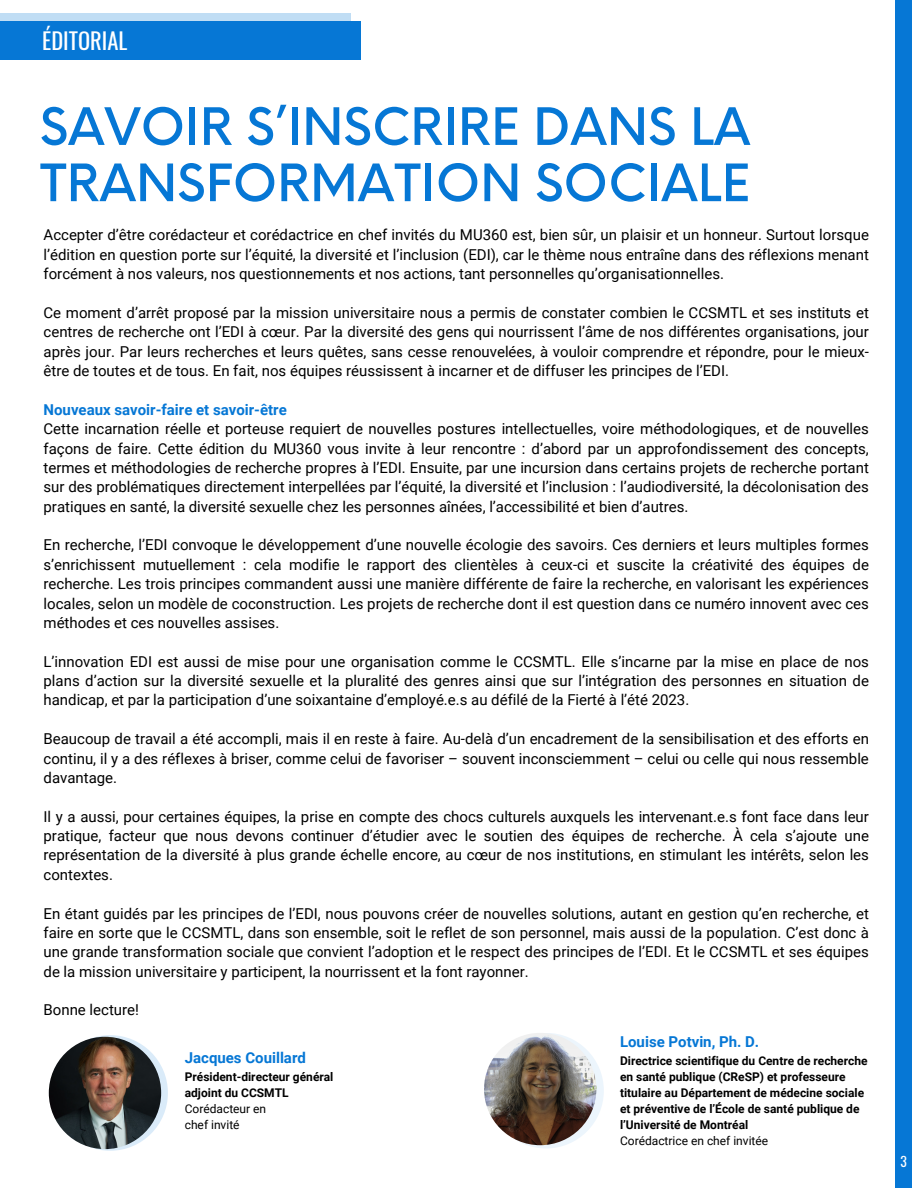
<style>
.page{position:relative;width:918px;height:1188px;background:#fff}
.page>*{position:absolute;margin:0;border:0;box-sizing:border-box;transform-origin:0 0}
.t1{font:500 50.25px/56.2px "Neue Einstellung";color:#0677d5}
.t2{font:22.5px "Oswald";color:#fff}
.t3{font:15px/19.4px "Roboto";color:#000;text-align:justify}
.t4{font:700 15px "Roboto";color:#0677d5}
.t5{font:13.5px "Oswald";color:#fff}
.t6{font:700 12px/16px "Roboto";color:#000}
.t7{font:12px "Roboto";color:#000}
</style>
<div class="page">
<svg style="left:52px;top:1035px;width:116px;height:116px"></svg>
<img style="left:49px;top:1037px;width:112px;height:112px;border-radius:50%">
<svg style="left:488px;top:1033px;width:116px;height:115px"></svg>
<img style="left:484px;top:1033px;width:112px;height:112px;border-radius:50%">
<div style="left:0;top:13px;width:351px;height:32px;background:#c0ddf4"></div>
<div style="left:0;top:21px;width:361px;height:38px;background:#0677d5"></div>
<div style="left:895px;top:0;width:17px;height:1188px;background:#0677d5"></div>
<p class="t2" style="left:42px;top:23px;width:87px">ÉDITORIAL</p>
<p class="t1" style="left:40px;top:94px;width:712px">SAVOIR S’INSCRIRE DANS LA<br>TRANSFORMATION SOCIALE</p>
<p class="t3" style="left:44px;top:226px;width:827px">Accepter d’être corédacteur et corédactrice en chef invités du MU360 est, bien sûr, un plaisir et un honneur. Surtout lorsque l’édition en question porte sur l’équité, la diversité et l’inclusion (EDI), car le thème nous entraîne dans des réflexions menant forcément à nos valeurs, nos questionnements et nos actions, tant personnelles qu’organisationnelles.</p>
<p class="t3" style="left:44px;top:303px;width:827px">Ce moment d’arrêt proposé par la mission universitaire nous a permis de constater combien le CCSMTL et ses instituts et centres de recherche ont l’EDI à cœur. Par la diversité des gens qui nourrissent l’âme de nos différentes organisations, jour après jour. Par leurs recherches et leurs quêtes, sans cesse renouvelées, à vouloir comprendre et répondre, pour le mieux&shy;être de toutes et de tous. En fait, nos équipes réussissent à incarner et de diffuser les principes de l’EDI.</p>
<p class="t4" style="left:44px;top:401px;width:245px">Nouveaux savoir-faire et savoir-être</p>
<p class="t3" style="left:44px;top:419px;width:827px">Cette incarnation réelle et porteuse requiert de nouvelles postures intellectuelles, voire méthodologiques, et de nouvelles façons de faire. Cette édition du MU360 vous invite à leur rencontre : d’abord par un approfondissement des concepts, termes et méthodologies de recherche propres à l’EDI. Ensuite, par une incursion dans certains projets de recherche portant sur des problématiques directement interpellées par l’équité, la diversité et l’inclusion : l’audiodiversité, la décolonisation des pratiques en santé, la diversité sexuelle chez les personnes aînées, l’accessibilité et bien d’autres.</p>
<p class="t3" style="left:44px;top:536px;width:827px">En recherche, l’EDI convoque le développement d’une nouvelle écologie des savoirs. Ces derniers et leurs multiples formes s’enrichissent mutuellement : cela modifie le rapport des clientèles à ceux-ci et suscite la créativité des équipes de recherche. Les trois principes commandent aussi une manière différente de faire la recherche, en valorisant les expériences locales, selon un modèle de coconstruction. Les projets de recherche dont il est question dans ce numéro innovent avec ces méthodes et ces nouvelles assises.</p>
<p class="t3" style="left:44px;top:652px;width:827px">L’innovation EDI est aussi de mise pour une organisation comme le CCSMTL. Elle s’incarne par la mise en place de nos plans d’action sur la diversité sexuelle et la pluralité des genres ainsi que sur l’intégration des personnes en situation de handicap, et par la participation d’une soixantaine d’employé.e.s au défilé de la Fierté à l’été 2023.</p>
<p class="t3" style="left:44px;top:729px;width:827px">Beaucoup de travail a été accompli, mais il en reste à faire. Au-delà d’un encadrement de la sensibilisation et des efforts en continu, il y a des réflexes à briser, comme celui de favoriser – souvent inconsciemment – celui ou celle qui nous ressemble davantage.</p>
<p class="t3" style="left:44px;top:807px;width:827px">Il y a aussi, pour certaines équipes, la prise en compte des chocs culturels auxquels les intervenant.e.s font face dans leur pratique, facteur que nous devons continuer d’étudier avec le soutien des équipes de recherche. À cela s’ajoute une représentation de la diversité à plus grande échelle encore, au cœur de nos institutions, en stimulant les intérêts, selon les contextes.</p>
<p class="t3" style="left:44px;top:904px;width:827px">En étant guidés par les principes de l’EDI, nous pouvons créer de nouvelles solutions, autant en gestion qu’en recherche, et faire en sorte que le CCSMTL, dans son ensemble, soit le reflet de son personnel, mais aussi de la population. C’est donc à une grande transformation sociale que convient l’adoption et le respect des principes de l’EDI. Et le CCSMTL et ses équipes de la mission universitaire y participent, la nourrissent et la font rayonner.</p>
<p class="t3" style="left:44px;top:1001px;width:97px">Bonne lecture!</p>
<p class="t4" style="left:185px;top:1049px;width:123px">Jacques Couillard</p>
<p class="t6" style="left:185px;top:1069px;width:150px">Président-directeur général adjoint du CCSMTL</p>
<p class="t7" style="left:185px;top:1102px;width:83px">Corédacteur en</p>
<p class="t7" style="left:185px;top:1118px;width:56px">chef invité</p>
<p class="t4" style="left:620px;top:1033px;width:141px">Louise Potvin, Ph. D.</p>
<p class="t6" style="left:620px;top:1053px;width:249px">Directrice scientifique du Centre de recherche en santé publique (CReSP) et professeure titulaire au Département de médecine sociale et préventive de l’École de santé publique de l’Université de Montréal</p>
<p class="t7" style="left:620px;top:1134px;width:150px">Corédactrice en chef invitée</p>
<p class="t5" style="left:901px;top:1151px;width:8px">3</p>
</div>
